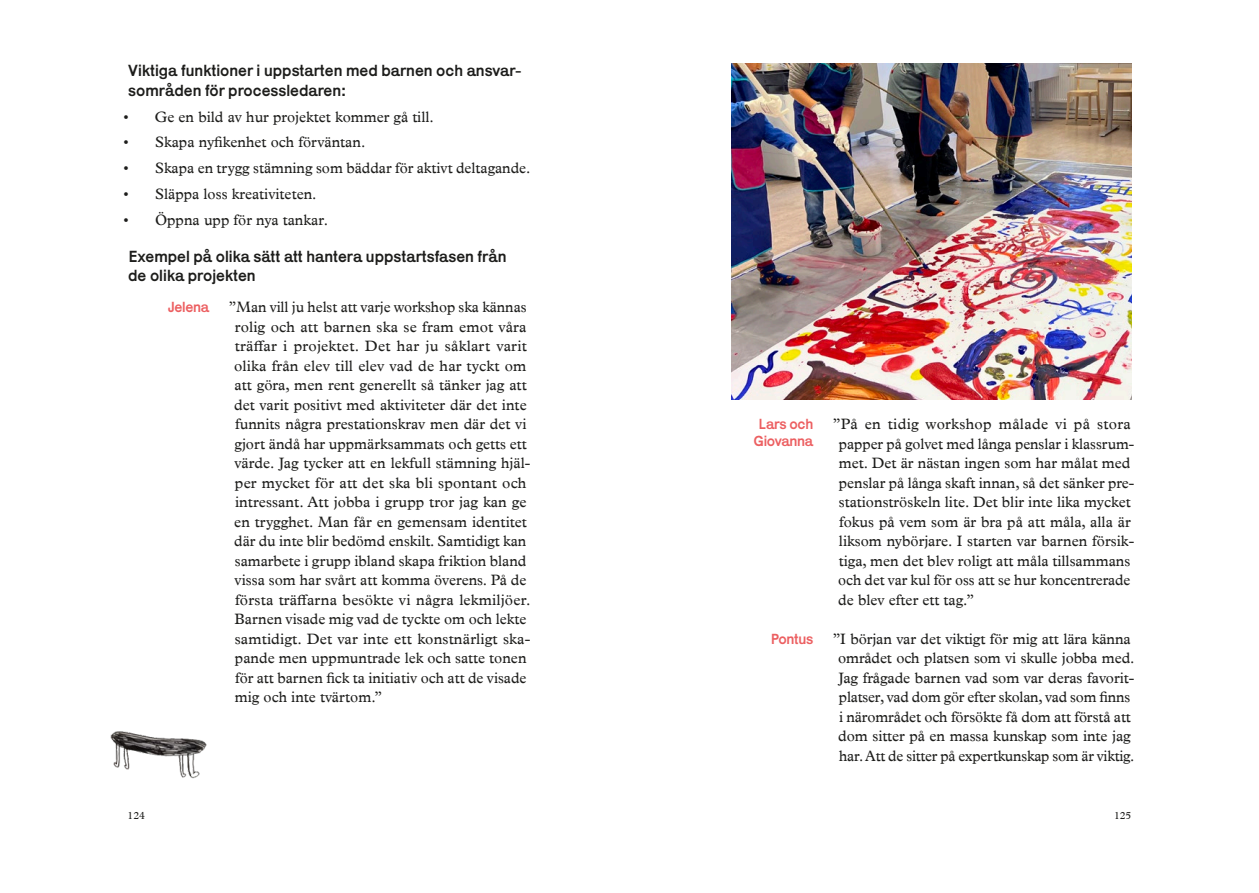
<style>
.page{position:relative;width:1259px;height:893px;background:#fff}
.page>*{position:absolute;margin:0;border:0;box-sizing:border-box;transform-origin:0 0}
.t1{font:16.5px/19.5px "Karrik";color:#1d1d1b}
.t2{font:15px/19.5px "Plantin MT Pro";color:#1d1d1b}
.t3{font:15px/16.5px "Karrik";letter-spacing:-.02em;color:#ec5f61;text-align:center}
.t4{font:10.5px "Plantin MT Pro";color:#1d1d1b}
</style>
<div class="page">
<img style="left:110px;top:731px;width:97px;height:48px">
<img style="left:731px;top:64px;width:400px;height:335px">
<p class="t1" style="left:128px;top:59px;width:395px">Viktiga funktioner i uppstarten med barnen och ansvar&shy;sområden för processledaren:</p>
<p class="t2" style="left:123px;top:107px;width:312px">• Ge en bild av hur projektet kommer gå till.</p>
<p class="t2" style="left:123px;top:133px;width:243px">• Skapa nyfikenhet och förväntan.</p>
<p class="t2" style="left:123px;top:159px;width:408px">• Skapa en trygg stämning som bäddar för aktivt deltagande.</p>
<p class="t2" style="left:123px;top:184px;width:195px">• Släppa loss kreativiteten.</p>
<p class="t2" style="left:123px;top:210px;width:206px">• Öppna upp för nya tankar.</p>
<p class="t1" style="left:128px;top:245px;width:380px">Exempel på olika sätt att hantera uppstartsfasen från de olika projekten</p>
<p class="t2" style="left:234px;top:297px;width:298px;text-indent:-6px">”Man vill ju helst att varje workshop ska kännas rolig och att barnen ska se fram emot våra träffar i projektet. Det har ju såklart varit olika från elev till elev vad de har tyckt om att göra, men rent generellt så tänker jag att det varit positivt med aktiviteter där det inte funnits några prestationskrav men där det vi gjort ändå har uppmärksammats och getts ett värde. Jag tycker att en lekfull stämning hjäl&shy;per mycket för att det ska bli spontant och intressant. Att jobba i grupp tror jag kan ge en trygghet. Man får en gemensam identitet där du inte blir bedömd enskilt. Samtidigt kan samarbete i grupp ibland skapa friktion bland vissa som har svårt att komma överens. På de första träffarna besökte vi några lekmiljöer.<br>Barnen visade mig vad de tyckte om och lekte samtidigt. Det var inte ett konstnärligt ska&shy;pande men uppmuntrade lek och satte tonen för att barnen fick ta initiativ och att de visade mig och inte tvärtom.”</p>
<p class="t3" style="left:168px;top:297px;width:43px">Jelena</p>
<p class="t3" style="left:753px;top:414px;width:61px">Lars och<br>Giovanna</p>
<p class="t3" style="left:771px;top:629px;width:44px">Pontus</p>
<p class="t2" style="left:838px;top:414px;width:297px;text-indent:-6px">”På en tidig workshop målade vi på stora papper på golvet med långa penslar i klassrum&shy;met. Det är nästan ingen som har målat med penslar på långa skaft innan, så det sänker pre&shy;stationströskeln lite. Det blir inte lika mycket fokus på vem som är bra på att måla, alla är liksom nybörjare. I starten var barnen försik&shy;tiga, men det blev roligt att måla tillsammans och det var kul för oss att se hur koncentrerade de blev efter ett tag.”</p>
<p class="t2" style="left:832px;top:629px;width:303px;text-align:center">”I början var det viktigt för mig att lära känna området och platsen som vi skulle jobba med.<br>Jag frågade barnen vad som var deras favorit&shy;platser, vad dom gör efter skolan, vad som finns<br>i närområdet och försökte få dom att förstå att dom sitter på en massa kunskap som inte jag har. Att de sitter på expertkunskap som är viktig.</p>
<p class="t4" style="left:128px;top:809px;width:19px">124</p>
<p class="t4" style="left:1114px;top:809px;width:19px">125</p>
</div>
